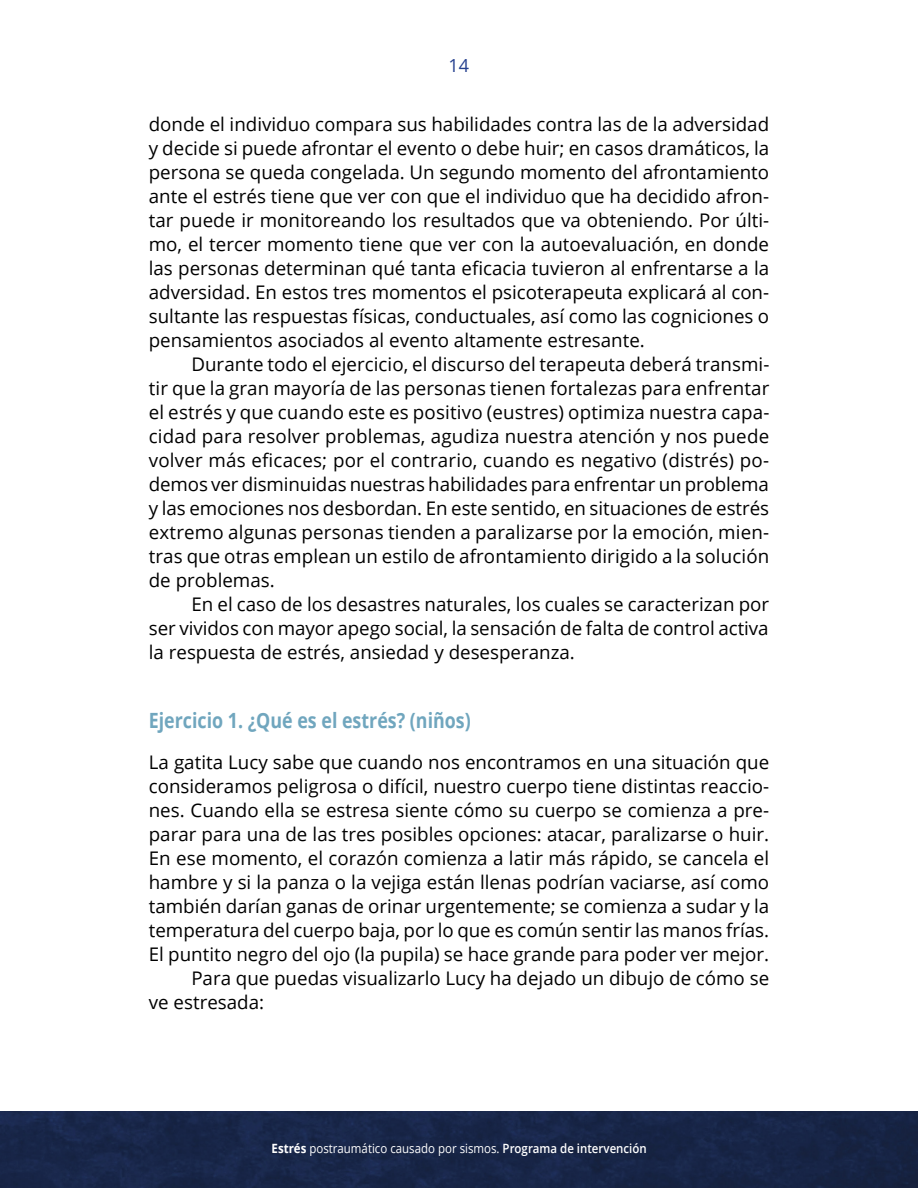
<style>
.page{position:relative;width:918px;height:1188px;background:#fff}
.page>*{position:absolute;margin:0;border:0;box-sizing:border-box;transform-origin:0 0}
.t1{font:700 21px "Open Sans";color:#70a6be;scale:.85 1}
.t2{font:18.75px/24px "Open Sans";color:#000;text-align:justify}
.t3{font:18px "Open Sans";color:#25408f}
.t4{font:12.75px "Open Sans";color:#fff;scale:.9 1}
.s1{font-weight:700}
.s2{font-weight:600}
</style>
<div class="page">
<img style="left:0;top:1112px;width:918px;height:76px">
<p class="t3" style="left:449px;top:53px;width:22px">14</p>
<p class="t2" style="left:149px;top:112px;width:622px">donde el individuo compara sus habilidades contra las de la adversidad y decide si puede afrontar el evento o debe huir; en casos dramáticos, la persona se queda congelada. Un segundo momento del afrontamiento ante el estrés tiene que ver con que el individuo que ha decidido afron&shy;tar puede ir monitoreando los resultados que va obteniendo. Por últi&shy;mo, el tercer momento tiene que ver con la autoevaluación, en donde las personas determinan qué tanta eficacia tuvieron al enfrentarse a la adversidad. En estos tres momentos el psicoterapeuta explicará al con&shy;sultante las respuestas físicas, conductuales, así como las cogniciones o pensamientos asociados al evento altamente estresante.</p>
<p class="t2" style="left:149px;top:352px;width:622px;text-indent:43px">Durante todo el ejercicio, el discurso del terapeuta deberá transmi&shy;tir que la gran mayoría de las personas tienen fortalezas para enfrentar el estrés y que cuando este es positivo (eustres) optimiza nuestra capa&shy;cidad para resolver problemas, agudiza nuestra atención y nos puede volver más eficaces; por el contrario, cuando es negativo (distrés) po&shy;demos ver disminuidas nuestras habilidades para enfrentar un problema y las emociones nos desbordan. En este sentido, en situaciones de estrés extremo algunas personas tienden a paralizarse por la emoción, mien&shy;tras que otras emplean un estilo de afrontamiento dirigido a la solución de problemas.</p>
<p class="t2" style="left:149px;top:592px;width:622px;text-indent:43px">En el caso de los desastres naturales, los cuales se caracterizan por ser vividos con mayor apego social, la sensación de falta de control activa la respuesta de estrés, ansiedad y desesperanza.</p>
<p class="t1" style="left:149px;top:706px;width:380px">Ejercicio 1. ¿Qué es el estrés? (niños)</p>
<p class="t2" style="left:149px;top:750px;width:622px">La gatita Lucy sabe que cuando nos encontramos en una situación que</p>
<p class="t2" style="left:149px;top:774px;width:622px">consideramos peligrosa o difícil, nuestro cuerpo tiene distintas reaccio-</p>
<p class="t2" style="left:149px;top:798px;width:622px">nes. Cuando ella se estresa siente cómo su cuerpo se comienza a pre-</p>
<p class="t2" style="left:149px;top:822px;width:622px">parar para una de las tres posibles opciones: atacar, paralizarse o huir.</p>
<p class="t2" style="left:149px;top:846px;width:622px">En ese momento, el corazón comienza a latir más rápido, se cancela el</p>
<p class="t2" style="left:149px;top:870px;width:622px">hambre y si la panza o la vejiga están llenas podrían vaciarse, así como</p>
<p class="t2" style="left:149px;top:894px;width:622px">también darían ganas de orinar urgentemente; se comienza a sudar y la</p>
<p class="t2" style="left:149px;top:918px;width:622px">temperatura del cuerpo baja, por lo que es común sentir las manos frías.</p>
<p class="t2" style="left:149px;top:942px;width:622px">El puntito negro del ojo (la pupila) se hace grande para poder ver mejor.</p>
<p class="t2" style="left:191px;top:966px;width:579px">Para que puedas visualizarlo Lucy ha dejado un dibujo de cómo se</p>
<p class="t2" style="left:149px;top:990px;width:117px">ve estresada:</p>
<p class="t4" style="left:272px;top:1139px;width:418px"><span class="s1">Estrés</span> postraumático causado por sismos. <span class="s2">Programa de intervención</span></p>
</div>
